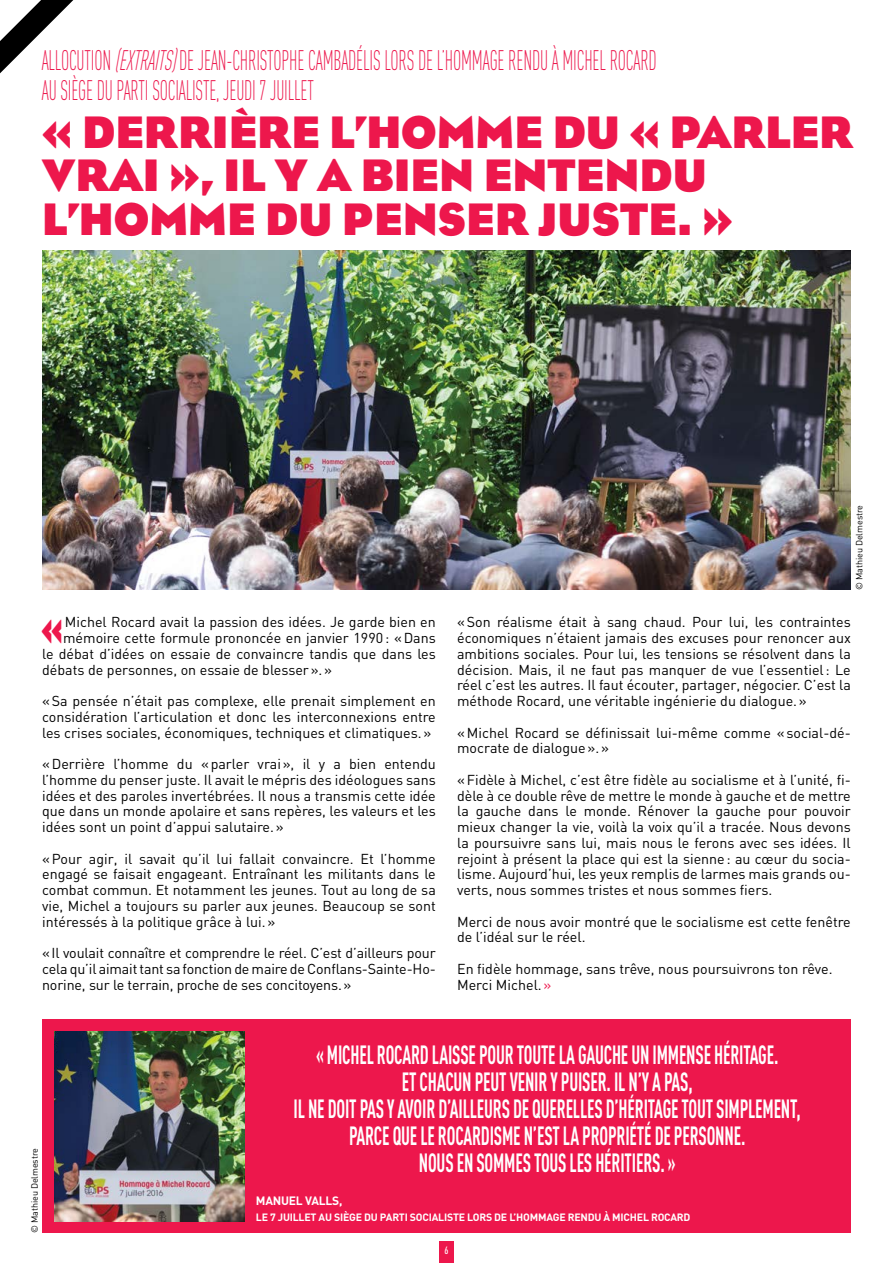
<style>
.page{position:relative;width:893px;height:1263px;background:#fff}
.page>*{position:absolute;margin:0;border:0;box-sizing:border-box;transform-origin:0 0}
.t1{font:700 46.5px/43.5px "Bureau Eagle";letter-spacing:-.01em;color:#ed174c}
.t2{font:700 40.8px "Bureau Eagle";color:#ed174c;scale:.79 1}
.t3{font:300 27.9px/30px "DIN Cond";letter-spacing:-.01em;color:#ed174c;scale:.73 1}
.t4{font:700 26.1px/27px "DIN Cond";letter-spacing:-.01em;color:#fff;text-align:center;scale:.73 1}
.t5{font:14.25px/15.8px "DIN";color:#000;text-align:justify}
.t6{font:700 12px "DIN";letter-spacing:-.02em;color:#fff}
.t7{font:700 10.5px "DIN";letter-spacing:-.02em;color:#fff}
.t8{font:500 10.5px "DIN Cond";color:#fff}
.t9{font:9px "DIN";letter-spacing:-.01em;color:#000}
.s1{font-style:italic}
.s2{color:#ed174c}
</style>
<div class="page">
<div style="left:439px;top:1242px;width:15px;height:21px;background:#ed174c"></div>
<div style="left:42px;top:1019px;width:809px;height:214px;background:#ed174c"></div>
<img style="left:42px;top:250px;width:809px;height:340px">
<svg style="left:0;top:0;width:73px;height:73px"></svg>
<img style="left:54px;top:1031px;width:190px;height:190px">
<h3 class="t3" style="left:42px;top:45px;width:844px">ALLOCUTION <span class="s1">(EXTRAITS)</span>DE JEAN-CHRISTOPHE CAMBADÉLIS LORS DE L’HOMMAGE RENDU À MICHEL ROCARD<br>AU SIÈGE DU PARTI SOCIALISTE, JEUDI 7 JUILLET</h3>
<h1 class="t1" style="left:42px;top:111px;width:813px">« DERRIÈRE L’HOMME DU « PARLER<br>VRAI », IL Y A BIEN ENTENDU<br>L’HOMME DU PENSER JUSTE. »</h1>
<h2 class="t2" style="left:41px;top:607px;width:29px">«</h2>
<p class="t5" style="left:65px;top:614px;width:372px">Michel Rocard avait la passion des idées. Je garde bien en</p>
<p class="t5" style="left:63px;top:630px;width:374px">mémoire cette formule prononcée en janvier 1990: «Dans</p>
<p class="t5" style="left:42px;top:646px;width:395px">le débat d’idées on essaie de convaincre tandis que dans les</p>
<p class="t5" style="left:42px;top:661px;width:292px">débats de personnes, on essaie de blesser».»</p>
<p class="t5" style="left:42px;top:693px;width:395px">«Sa pensée n’était pas complexe, elle prenait simplement en considération l’articulation et donc les interconnexions entre les crises sociales, économiques, techniques et climatiques.»</p>
<p class="t5" style="left:42px;top:756px;width:395px">«Derrière l’homme du «parler vrai», il y a bien entendu l’homme du penser juste. Il avait le mépris des idéologues sans idées et des paroles invertébrées. Il nous a transmis cette idée que dans un monde apolaire et sans repères, les valeurs et les idées sont un point d’appui salutaire.»</p>
<p class="t5" style="left:42px;top:850px;width:395px">«Pour agir, il savait qu’il lui fallait convaincre. Et l’homme engagé se faisait engageant. Entraînant les militants dans le combat commun. Et notamment les jeunes. Tout au long de sa vie, Michel a toujours su parler aux jeunes. Beaucoup se sont intéressés à la politique grâce à lui.»</p>
<p class="t5" style="left:42px;top:945px;width:395px">«Il voulait connaître et comprendre le réel. C’est d’ailleurs pour cela qu’il aimait tant sa fonction de maire de Conflans-Sainte-Ho&shy;norine, sur le terrain, proche de ses concitoyens.»</p>
<p class="t9" style="left:853px;top:590px;width:86px;rotate:-90deg">© Mathieu Delmestre</p>
<p class="t5" style="left:457px;top:614px;width:395px">«Son réalisme était à sang chaud. Pour lui, les contraintes économiques n’étaient jamais des excuses pour renoncer aux ambitions sociales. Pour lui, les tensions se résolvent dans la décision. Mais, il ne faut pas manquer de vue l’essentiel: Le réel c’est les autres. Il faut écouter, partager, négocier. C’est la méthode Rocard, une véritable ingénierie du dialogue.»</p>
<p class="t5" style="left:457px;top:724px;width:395px">«Michel Rocard se définissait lui-même comme «social-dé&shy;mocrate de dialogue».»</p>
<p class="t5" style="left:457px;top:772px;width:395px">«Fidèle à Michel, c’est être fidèle au socialisme et à l’unité, fi&shy;dèle à ce double rêve de mettre le monde à gauche et de mettre la gauche dans le monde. Rénover la gauche pour pouvoir mieux changer la vie, voilà la voix qu’il a tracée. Nous devons la poursuivre sans lui, mais nous le ferons avec ses idées. Il rejoint à présent la place qui est la sienne: au cœur du socia&shy;lisme. Aujourd’hui, les yeux remplis de larmes mais grands ou&shy;verts, nous sommes tristes et nous sommes fiers.</p>
<p class="t5" style="left:457px;top:913px;width:395px">Merci de nous avoir montré que le socialisme est cette fenêtre de l’idéal sur le réel.</p>
<p class="t5" style="left:457px;top:961px;width:377px">En fidèle hommage, sans trêve, nous poursuivrons ton rêve.<br>Merci Michel.<span class="s2">»</span></p>
<p class="t9" style="left:29px;top:1233px;width:86px;rotate:-90deg">© Mathieu Delmestre</p>
<p class="t4" style="left:294px;top:1040px;width:696px">« MICHEL ROCARD LAISSE POUR TOUTE LA GAUCHE UN IMMENSE HÉRITAGE.<br>ET CHACUN PEUT VENIR Y PUISER. IL N’Y A PAS,<br>IL NE DOIT PAS Y AVOIR D’AILLEURS DE QUERELLES D’HÉRITAGE TOUT SIMPLEMENT, PARCE QUE LE ROCARDISME N’EST LA PROPRIÉTÉ DE PERSONNE.<br>NOUS EN SOMMES TOUS LES HÉRITIERS. »</p>
<p class="t6" style="left:256px;top:1193px;width:88px">MANUEL VALLS,</p>
<p class="t7" style="left:256px;top:1210px;width:436px">LE 7 JUILLET AU SIÈGE DU PARTI SOCIALISTE LORS DE L’HOMMAGE RENDU À MICH EL ROCARD</p>
<p class="t8" style="left:444px;top:1244px;width:6px">6</p>
</div>
